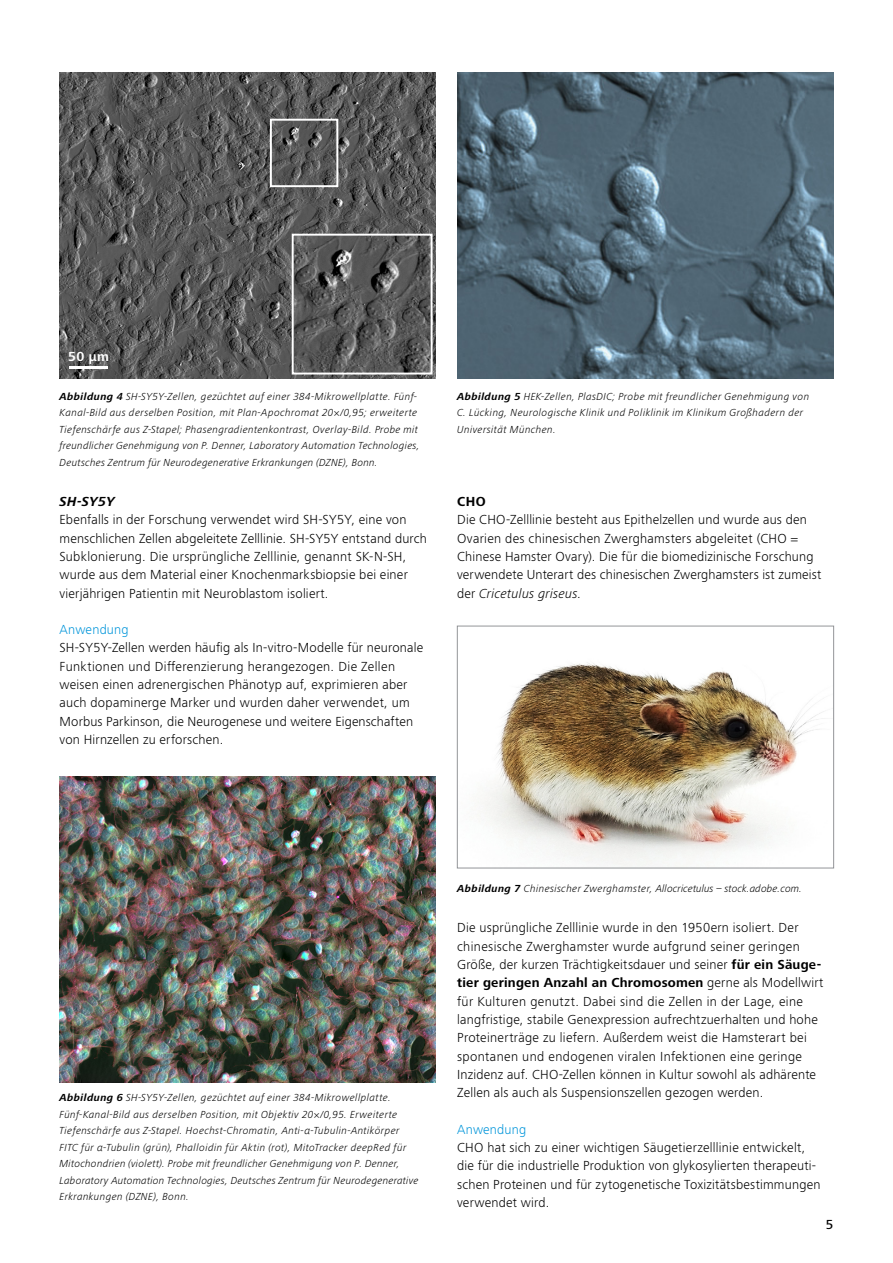
<style>
.page{position:relative;width:893px;height:1263px;background:#fff}
.page>*{position:absolute;margin:0;border:0;box-sizing:border-box;transform-origin:0 0}
.Copy_Light{font:300 13.5px/18.3px "ZEISS Frutiger Next W1 G";letter-spacing:.02em;color:#000}
.Copy_Light-2{font:300 13.5px "ZEISS Frutiger Next W1 G";letter-spacing:.015em;color:#0095da}
.Copy_Subheadline_bol{font:italic 700 13.5px "ZEISS Frutiger Next W1 G";letter-spacing:.025em;color:#000}
.Copy_Headline_bold{font:700 13.5px "ZEISS Frutiger Next W1 G";color:#fff}
.Copy_Headline_bold-2{font:700 13.5px "ZEISS Frutiger Next W1 G";color:#000}
.t1{font:500 13.5px "ZEISS Frutiger Next W1 G";color:#000}
.Caption_Light_Italic{font:italic 300 10.5px/16.5px "ZEISS Frutiger Next W1 G";letter-spacing:.035em;color:#000}
.Caption_Light_Italic-2{font:italic 300 10.5px "ZEISS Frutiger Next W1 G";letter-spacing:.005em;color:#000}
.s1{font-weight:700}
.s2{font-style:italic}
</style>
<div class="page">
<img style="left:60px;top:776px;width:376px;height:306px">
<img style="left:478px;top:662px;width:346px;height:204px">
<div style="left:457px;top:626px;width:377px;height:242px;border:1px solid #939598"></div>
<img style="left:60px;top:72px;width:376px;height:306px">
<img style="left:457px;top:72px;width:376px;height:306px">
<img style="left:273px;top:122px;width:62px;height:62px">
<div style="left:270px;top:119px;width:68px;height:68px;border:2px solid #fff"></div>
<svg style="left:291px;top:233px;width:143px;height:142px"></svg>
<hr style="left:69px;top:367px;width:39px;height:2px;background:#fff">
<p class="Copy_Headline_bold" style="left:68px;top:347px;width:42px">50 µm</p>
<p class="Caption_Light_Italic" style="left:60px;top:388px;width:362px"><span class="s1">Abbildung 4</span> SH-SY5Y-Zellen, gezüchtet auf einer 384-Mikrowellplatte. Fünf-Kanal-Bild aus derselben Position, mit Plan-Apochromat 20×/0,95; erweiterte Tiefenschärfe aus Z-Stapel; Phasengradientenkontrast, Overlay-Bild. Probe mit freundlicher Genehmigung von P. Denner, Laboratory Automation Technologies, Deutsches Zentrum für Neurodegenerative Erkrankungen (DZNE), Bonn.</p>
<p class="Caption_Light_Italic" style="left:457px;top:388px;width:354px"><span class="s1">Abbildung 5</span> HEK-Zellen, PlasDIC; Probe mit freundlicher Genehmigung von<br>C. Lücking, Neurologische Klinik und Poliklinik im Klinikum Großhadern der<br>Universität München.</p>
<p class="Copy_Subheadline_bol" style="left:60px;top:492px;width:57px">SH-SY5Y</p>
<p class="Copy_Light" style="left:60px;top:510px;width:369px">Ebenfalls in der Forschung verwendet wird SH-SY5Y, eine von menschlichen Zellen abgeleitete Zelllinie. SH-SY5Y entstand durch Subklonierung. Die ursprüngliche Zelllinie, genannt SK-N-SH, wurde aus dem Material einer Knochenmarksbiopsie bei einer vierjährigen Patientin mit Neuroblastom isoliert.</p>
<p class="Copy_Light-2" style="left:60px;top:620px;width:71px">Anwendung</p>
<p class="Copy_Light" style="left:60px;top:638px;width:365px">SH-SY5Y-Zellen werden häufig als In-vitro-Modelle für neuronale Funktionen und Differenzierung herangezogen. Die Zellen weisen einen adrenergischen Phänotyp auf, exprimieren aber auch dopaminerge Marker und wurden daher verwendet, um Morbus Parkinson, die Neurogenese und weitere Eigenschaften von Hirnzellen zu erforschen.</p>
<p class="Copy_Headline_bold-2" style="left:457px;top:492px;width:30px">CHO</p>
<p class="Copy_Light" style="left:457px;top:510px;width:366px">Die CHO-Zelllinie besteht aus Epithelzellen und wurde aus den Ovarien des chinesischen Zwerghamsters abgeleitet (CHO = Chinese Hamster Ovary). Die für die biomedizinische Forschung verwendete Unterart des chinesischen Zwerghamsters ist zumeist der <span class="s2">Cricetulus griseus</span>.</p>
<p class="Caption_Light_Italic" style="left:60px;top:1089px;width:360px"><span class="s1">Abbildung 6</span> SH-SY5Y-Zellen, gezüchtet auf einer 384-Mikrowellplatte.<br>Fünf-Kanal-Bild aus derselben Position, mit Objektiv 20×/0,95. Erweiterte Tiefenschärfe aus Z-Stapel. Hoechst-Chromatin, Anti-α-Tubulin-Antikörper FITC für α-Tubulin (grün), Phalloidin für Aktin (rot), MitoTracker deepRed für Mitochondrien (violett). Probe mit freundlicher Genehmigung von P. Denner, Laboratory Automation Technologies, Deutsches Zentrum für Neurodegenerative Erkrankungen (DZNE), Bonn.</p>
<p class="Caption_Light_Italic-2" style="left:457px;top:881px;width:346px"><span class="s1">Abbildung 7</span> Chinesischer Zwerghamster, Allocricetulus – stock.adobe.com.</p>
<p class="Copy_Light" style="left:457px;top:918px;width:368px">Die usprüngliche Zelllinie wurde in den 1950ern isoliert. Der chinesische Zwerghamster wurde aufgrund seiner geringen Größe, der kurzen Trächtigkeitsdauer und seiner <span class="s1">für ein Säuge&shy;tier geringen Anzahl an Chromosomen</span> gerne als Modellwirt für Kulturen genutzt. Dabei sind die Zellen in der Lage, eine langfristige, stabile Genexpression aufrechtzuerhalten und hohe Proteinerträge zu liefern. Außerdem weist die Hamsterart bei spontanen und endogenen viralen Infektionen eine geringe Inzidenz auf. CHO-Zellen können in Kultur sowohl als adhärente Zellen als auch als Suspensionszellen gezogen werden.</p>
<p class="Copy_Light-2" style="left:457px;top:1120px;width:71px">Anwendung</p>
<p class="Copy_Light" style="left:457px;top:1138px;width:365px">CHO hat sich zu einer wichtigen Säugetierzelllinie entwickelt, die für die industrielle Produktion von glykosylierten therapeuti&shy;schen Proteinen und für zytogenetische Toxizitätsbestimmungen verwendet wird.</p>
<p class="t1" style="left:826px;top:1215px;width:9px">5</p>
</div>
